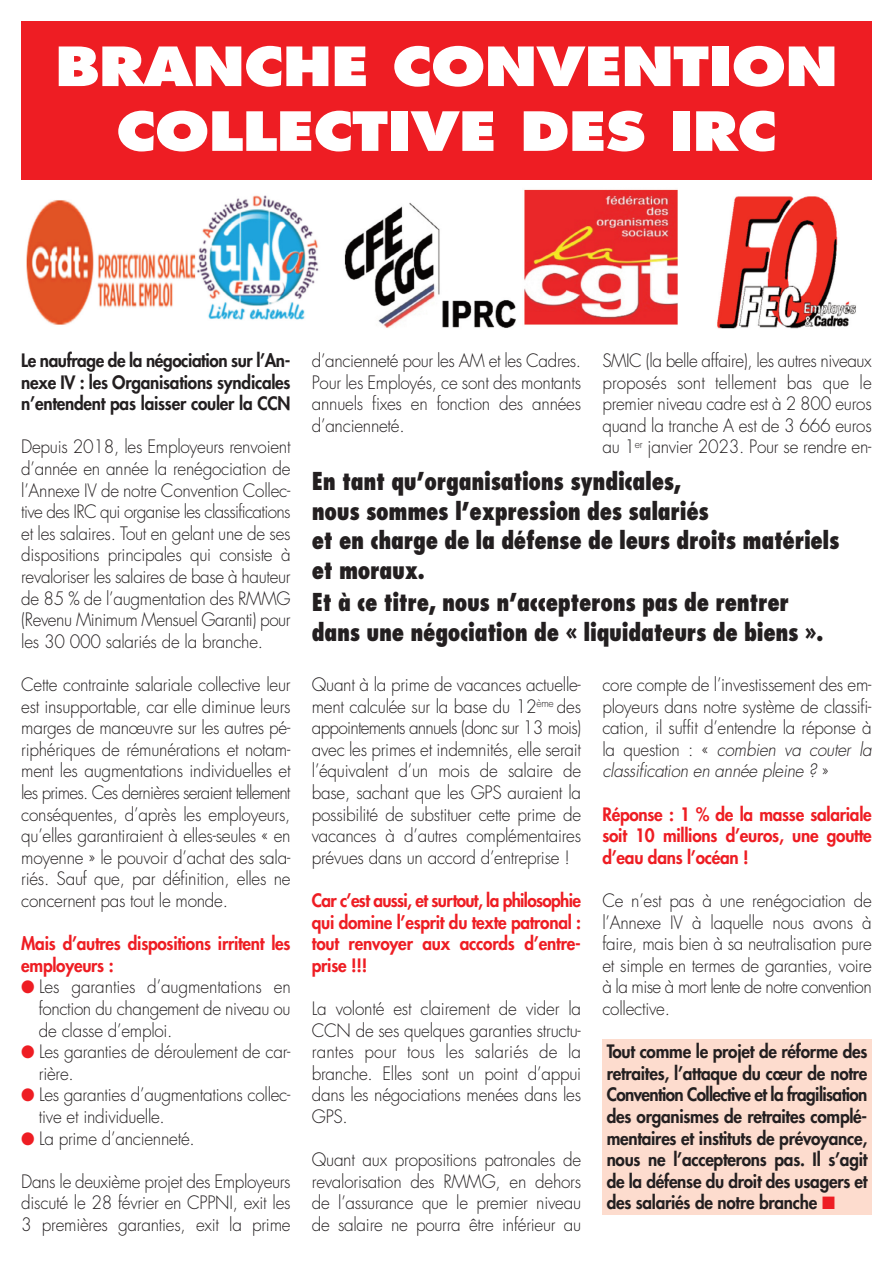
<style>
.page{position:relative;width:893px;height:1263px;background:#fff}
.page>*{position:absolute;margin:0;border:0;box-sizing:border-box;transform-origin:0 0}
.t1{font:800 52.5px/64.8px "Futura";letter-spacing:-.015em;color:#fff;text-align:center;scale:1.15 1}
.t2{font:800 condensed 24px/29.7px "Futura";letter-spacing:-.015em;color:#231f20;scale:.95 1}
.t3{font:300 18px/21.6px "Futura";letter-spacing:-.015em;color:#231f20;text-align:justify;scale:.95 1}
.t4{font:800 18px/21.6px "Futura";letter-spacing:-.015em;color:#231f20;text-align:justify;scale:.95 1}
.t5{font:800 18px/21.6px "Futura";letter-spacing:-.015em;color:#ee1d23;text-align:justify;scale:.95 1}
.s1{color:#ee1d23}
.s2{font-style:italic}
</style>
<div class="page">
<img style="left:26px;top:189px;width:830px;height:140px">
<div style="left:21px;top:21px;width:851px;height:158px;background:#ee1d23"></div>
<div style="left:602px;top:1039px;width:270px;height:175px;background:#fddcce"></div>
<p class="t1" style="left:55px;top:38px;width:682px">BRANCHE CONVENTION<br>COLLECTIVE DES IRC</p>
<p class="t4" style="left:21px;top:351px;width:285px">Le naufrage de la négociation sur l’An&shy;nexe IV : les Organisations syndicales n’entendent pas laisser couler la CCN</p>
<p class="t3" style="left:21px;top:437px;width:285px">Depuis 2018, les Employeurs renvoient d’année en année la renégociation de l’Annexe IV de notre Convention Collec&shy;tive des IRC qui organise les classifications et les salaires. Tout en gelant une de ses dispositions principales qui consiste à revaloriser les salaires de base à hauteur de 85 % de l’augmentation des RMMG (Revenu Minimum Mensuel Garanti) pour les 30 000 salariés de la branche.</p>
<p class="t3" style="left:21px;top:675px;width:285px">Cette contrainte salariale collective leur est insupportable, car elle diminue leurs marges de manœuvre sur les autres pé&shy;riphériques de rémunérations et notam&shy;ment les augmentations individuelles et les primes. Ces dernières seraient tellement conséquentes, d’après les employeurs, qu’elles garantiraient à elles-seules « en moyenne » le pouvoir d’achat des sala&shy;riés. Sauf que, par définition, elles ne concernent pas tout le monde.</p>
<p class="t5" style="left:21px;top:934px;width:285px">Mais d’autres dispositions irritent les employeurs :</p>
<p class="t3" style="left:39px;top:977px;width:267px;text-indent:-18px"><span class="s1">●</span> Les garanties d’augmentations en fonction du changement de niveau ou de classe d’emploi.</p>
<p class="t3" style="left:39px;top:1042px;width:266px;text-indent:-18px"><span class="s1">●</span> Les garanties de déroulement de car&shy;rière.</p>
<p class="t3" style="left:39px;top:1085px;width:266px;text-indent:-18px"><span class="s1">●</span> Les garanties d’augmentations collec&shy;tive et individuelle.</p>
<p class="t3" style="left:21px;top:1129px;width:184px"><span class="s1">●</span> La prime d’ancienneté.</p>
<p class="t3" style="left:21px;top:1172px;width:285px">Dans le deuxième projet des Employeurs discuté le 28 février en CPPNI, exit les 3 premières garanties, exit la prime</p>
<p class="t3" style="left:312px;top:351px;width:285px">d’ancienneté pour les AM et les Cadres.<br>Pour les Employés, ce sont des montants annuels fixes en fonction des années d’ancienneté.</p>
<p class="t3" style="left:602px;top:351px;width:285px">SMIC (la belle affaire), les autres niveaux proposés sont tellement bas que le premier niveau cadre est à 2 800 euros quand la tranche A est de 3 666 euros au 1<sup>er</sup> janvier 2023. Pour se rendre en-</p>
<p class="t2" style="left:312px;top:468px;width:557px">En tant qu’organisations syndicales,<br>nous sommes l’expression des salariés<br>et en charge de la défense de leurs droits matériels et moraux.</p>
<p class="t2" style="left:312px;top:589px;width:540px">Et à ce titre, nous n’accepterons pas de rentrer dans une négociation de « liquidateurs de biens ».</p>
<p class="t3" style="left:312px;top:675px;width:285px">Quant à la prime de vacances actuelle&shy;ment calculée sur la base du 12<sup>ème</sup> des appointements annuels (donc sur 13 mois) avec les primes et indemnités, elle serait l’équivalent d’un mois de salaire de base, sachant que les GPS auraient la possibilité de substituer cette prime de vacances à d’autres complémentaires prévues dans un accord d’entreprise !</p>
<p class="t5" style="left:312px;top:891px;width:285px">Car c’est aussi, et surtout, la philosophie qui domine l’esprit du texte patronal : tout renvoyer aux accords d’entre&shy;prise !!!</p>
<p class="t3" style="left:312px;top:999px;width:285px">La volonté est clairement de vider la CCN de ses quelques garanties structu&shy;rantes pour tous les salariés de la branche. Elles sont un point d’appui dans les négociations menées dans les GPS.</p>
<p class="t3" style="left:312px;top:1150px;width:285px">Quant aux propositions patronales de revalorisation des RMMG, en dehors de l’assurance que le premier niveau de salaire ne pourra être inférieur au</p>
<p class="t3" style="left:602px;top:675px;width:288px;text-align:left">core compte de l’investissement des em&shy;ployeurs dans notre système de classifi&shy;cation, il suffit d’entendre la réponse à l a q u es t i o n : « <span class="s2">combien va couter la classification en année pleine ?</span> »</p>
<p class="t5" style="left:602px;top:804px;width:285px">Réponse : 1 % de la masse salariale soit 10 millions d’euros, une goutte d’eau dans l’océan !</p>
<p class="t3" style="left:602px;top:891px;width:285px">Ce n’est pas à une renégociation de l’Annexe IV à laquelle nous avons à faire, mais bien à sa neutralisation pure et simple en termes de garanties, voire à la mise à mort lente de notre convention collective.</p>
<p class="t4" style="left:607px;top:1042px;width:276px">Tout comme le projet de réforme des retraites, l’attaque du cœur de notre Convention Collective et la fragilisation des organismes de retraites complé&shy;mentaires et instituts de prévoyance, nous ne l’accepterons pas. Il s’agit de la défense du droit des usagers et des salariés de notre branche <span class="s1">■</span></p>
</div>
